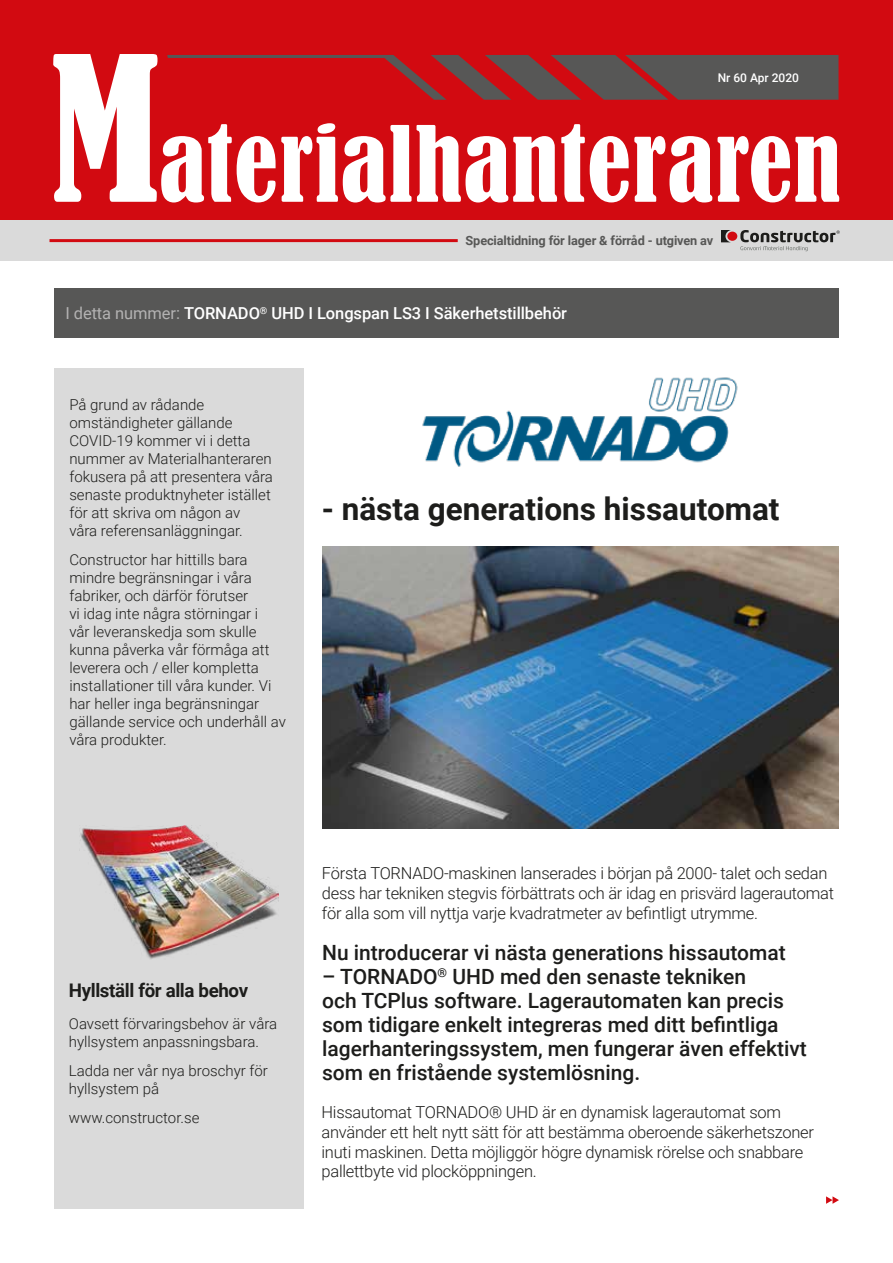
<style>
.page{position:relative;width:893px;height:1263px;background:#fff}
.page>*{position:absolute;margin:0;border:0;box-sizing:border-box;transform-origin:0 0}
.t1{font:condensed 97.5px "Bernard";letter-spacing:.01em;color:#fff}
.t2{font:700 31.5px "Roboto";color:#1d1d1b}
.t3{font:500 21px/24px "Roboto";color:#1d1d1b}
.t4{font:700 18.75px "Roboto";letter-spacing:-.02em;color:#1d1d1b}
.t5{font:300 16.5px/19.8px "Roboto";letter-spacing:-.015em;color:#1d1d1b}
.t6{font:500 16.5px "Roboto";letter-spacing:-.005em;color:#fff}
.t7{font:300 15px/18px "Roboto";color:#1d1d1b}
.t8{font:700 12.75px "Roboto";letter-spacing:-.01em;color:#575756}
.t9{font:500 12px "Roboto";color:#fff}
.s1{font-size:187.5px}
.s2{font-weight:400;color:#b3b2b2}
</style>
<div class="page">
<div style="left:0;top:0;width:893px;height:220px;background:#d20a11"></div>
<div style="left:0;top:220px;width:893px;height:41px;background:#dadada"></div>
<hr style="left:124px;top:55px;width:269px;height:3px;background:#575756">
<svg style="left:384px;top:55px;width:454px;height:45px"></svg>
<hr style="left:50px;top:239px;width:408px;height:3px;background:#d20a11">
<div style="left:727px;top:232px;width:10px;height:9px;background:#d20a11;border-radius:50%"></div>
<svg style="left:721px;top:230px;width:10px;height:12px"></svg>
<svg style="left:740px;top:230px;width:100px;height:21px"></svg>
<div style="left:54px;top:369px;width:250px;height:840px;background:#dadada"></div>
<div style="left:54px;top:288px;width:785px;height:50px;background:#575756"></div>
<svg style="left:826px;top:1196px;width:13px;height:8px"></svg>
<img style="left:80px;top:826px;width:198px;height:133px">
<img style="left:322px;top:546px;width:517px;height:282px">
<img style="left:422px;top:377px;width:316px;height:90px">
<h1 class="t1" style="left:50px;top:108px;width:793px"><span class="s1">M</span>aterialhanteraren</h1>
<p class="t8" style="left:466px;top:232px;width:249px">Specialtidning för lager &amp; förråd - utgiven av</p>
<p class="t9" style="left:718px;top:69px;width:83px">Nr 60 Apr 2020</p>
<p class="t6" style="left:65px;top:302px;width:503px"><span class="s2">I detta nummer:</span> TORNADO<sup>®</sup> UHD ӏ Longspan LS3 ӏ Säkerhetstillbehör</p>
<p class="t7" style="left:69px;top:395px;width:205px">På grund av rådande omständigheter gällande<br>COVID-19 kommer vi i detta nummer av Materialhanteraren fokusera på att presentera våra senaste produktnyheter istället för att skriva om någon av<br>våra referensanläggningar.</p>
<p class="t7" style="left:69px;top:550px;width:218px">Constructor har hittills bara mindre begränsningar i våra fabriker, och därför förutser<br>vi idag inte några störningar i<br>vår leveranskedja som skulle kunna påverka vår förmåga att leverera och / eller kompletta installationer till våra kunder. Vi har heller inga begränsningar gällande service och underhåll av våra produkter.</p>
<h2 class="t2" style="left:322px;top:487px;width:459px">- nästa generations hissautomat</h2>
<p class="t4" style="left:69px;top:977px;width:181px">Hyllställ för alla behov</p>
<p class="t7" style="left:69px;top:1014px;width:210px">Oavsett förvaringsbehov är våra hyllsystem anpassningsbara.</p>
<p class="t7" style="left:69px;top:1061px;width:201px">Ladda ner vår nya broschyr för hyllsystem på</p>
<p class="t7" style="left:69px;top:1108px;width:132px">www.constructor.se</p>
<p class="t5" style="left:322px;top:863px;width:514px">Första TORNADO-maskinen lanserades i början på 2000- talet och sedan dess har tekniken stegvis förbättrats och är idag en prisvärd lagerautomat för alla som vill nyttja varje kvadratmeter av befintligt utrymme.</p>
<h3 class="t3" style="left:322px;top:940px;width:465px">Nu introducerar vi nästa generations hissautomat</h3>
<h3 class="t3" style="left:322px;top:964px;width:486px">– TORNADO<sup>®</sup> UHD med den senaste tekniken<br>och TCPlus software. Lagerautomaten kan precis som tidigare enkelt integreras med ditt befintliga lagerhanteringssystem, men fungerar även effektivt som en fristående systemlösning.</h3>
<p class="t5" style="left:322px;top:1102px;width:494px">Hissautomat TORNADO® UHD är en dynamisk lagerautomat som använder ett helt nytt sätt för att bestämma oberoende säkerhetszoner inuti maskinen. Detta möjliggör högre dynamisk rörelse och snabbare pallettbyte vid plocköppningen.</p>
</div>
